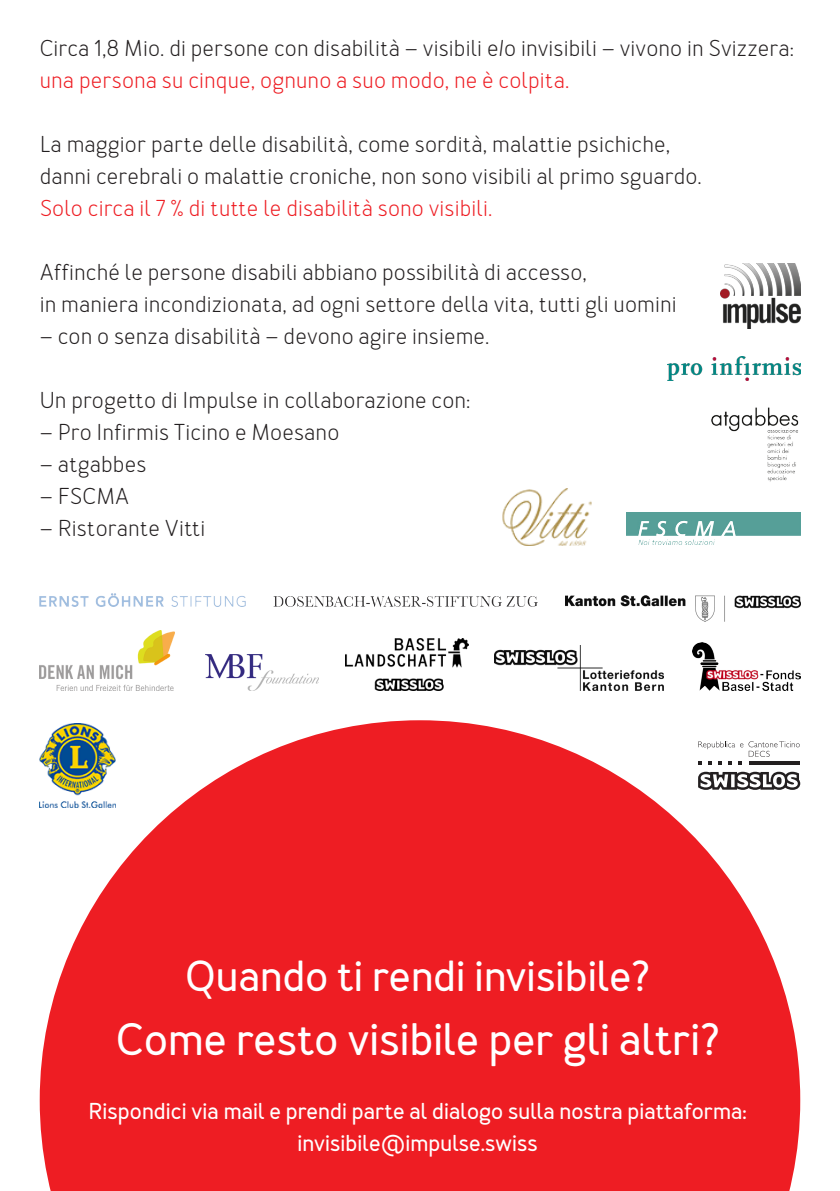
<style>
.page{position:relative;width:840px;height:1191px;background:#fff}
.page>*{position:absolute;margin:0;border:0;box-sizing:border-box;transform-origin:0 0}
.t1{font:700 45.6px "Merlo";letter-spacing:.005em;color:#fff}
.t2{font:700 43.6px "Merlo";letter-spacing:.005em;color:#fff}
.t3{font:23px/32px "Merlo";letter-spacing:.005em;color:#231f20}
.t4{font:700 23px "Merlo";letter-spacing:.005em;color:#fff}
.s1{color:#ee1d23}
</style>
<div class="page">
<img style="left:205px;top:654px;width:113px;height:36px">
<img style="left:40px;top:630px;width:134px;height:60px">
<img style="left:565px;top:595px;width:234px;height:27px">
<img style="left:273px;top:596px;width:264px;height:10px">
<img style="left:40px;top:593px;width:205px;height:13px">
<img style="left:494px;top:645px;width:169px;height:45px">
<img style="left:346px;top:639px;width:122px;height:51px">
<img style="left:692px;top:642px;width:107px;height:48px">
<svg style="left:40px;top:720px;width:759px;height:471px;fill:#ee1d23"></svg>
<img style="left:720px;top:263px;width:79px;height:65px">
<img style="left:502px;top:488px;width:89px;height:57px">
<img style="left:711px;top:407px;width:88px;height:75px">
<img style="left:667px;top:356px;width:132px;height:24px">
<img style="left:626px;top:513px;width:173px;height:31px">
<p class="t3" style="left:40px;top:32px;width:755px">Circa 1,8 Mio. di persone con disabilità – visibili e/o invisibili – vivono in Svizzera: <span class="s1">una persona su cinque, ognuno a suo modo, ne è colpita.</span></p>
<p class="t3" style="left:40px;top:128px;width:663px">La maggior parte delle disabilità, come sordità, malattie psichiche, danni cerebrali o malattie croniche, non sono visibili al primo sguardo.<br><span class="s1">Solo circa il 7 % di tutte le disabilità sono visibili.</span></p>
<p class="t3" style="left:40px;top:256px;width:638px">Affinché le persone disabili abbiano possibilità di accesso,<br>in maniera incondizionata, ad ogni settore della vita, tutti gli uomini</p>
<p class="t3" style="left:40px;top:320px;width:451px">– con o senza disabilità – devono agire insieme.</p>
<p class="t3" style="left:40px;top:384px;width:432px">Un progetto di Impulse in collaborazione con:</p>
<p class="t3" style="left:40px;top:416px;width:301px">– Pro Infirmis Ticino e Moesano</p>
<p class="t3" style="left:40px;top:448px;width:108px">– atgabbes</p>
<p class="t3" style="left:40px;top:480px;width:91px">– FSCMA</p>
<p class="t3" style="left:40px;top:512px;width:167px">– Ristorante Vitti</p>
<p class="t2" style="left:185px;top:950px;width:466px">Quando ti rendi invisibile?</p>
<p class="t1" style="left:116px;top:1012px;width:605px">Come resto visibile per gli altri?</p>
<p class="t4" style="left:88px;top:1097px;width:659px">Rispondici via mail e prendi parte al dialogo sulla nostra piattaforma:</p>
<p class="t4" style="left:297px;top:1129px;width:241px">invisibile@impulse.swiss</p>
</div>
